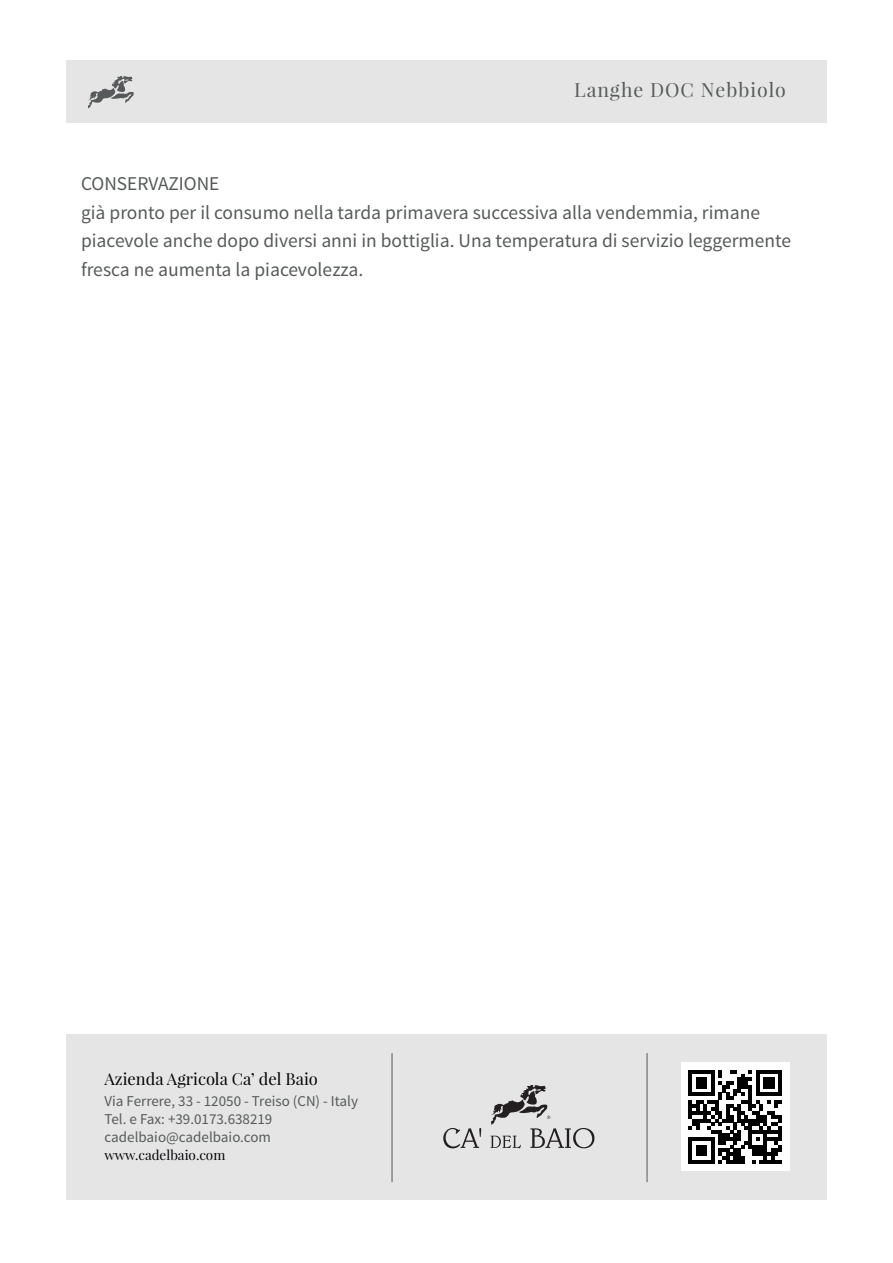
<style>
.page{position:relative;width:893px;height:1263px;background:#fff}
.page>*{position:absolute;margin:0;border:0;box-sizing:border-box;transform-origin:0 0}
.t1{font:19.5px/28.5px "Source Sans Pro";color:#575a5b}
.t2{font:19.5px "Playfair Display";letter-spacing:.05em;color:#575a5b}
.t3{font:16.5px "Playfair Display";color:#020206}
.t4{font:15px/18px "Source Sans Pro";color:#575a5b}
.t5{font:13.5px "Playfair Display";color:#020206}
</style>
<div class="page">
<div style="left:66px;top:1034px;width:760px;height:165px;background:#e4e5e4"></div>
<div style="left:66px;top:60px;width:760px;height:63px;background:#e4e5e4"></div>
<svg style="left:88px;top:76px;width:46px;height:33px"></svg>
<svg style="left:443px;top:1128px;width:38px;height:20px"></svg>
<svg style="left:491px;top:1085px;width:103px;height:63px"></svg>
<div style="left:681px;top:1063px;width:108px;height:108px;background:#fff"></div>
<svg style="left:689px;top:1070px;width:93px;height:93px"></svg>
<p class="t2" style="left:574px;top:78px;width:213px">Langhe DOC Nebbiolo</p>
<p class="t1" style="left:81px;top:170px;width:712px">CONSERVAZIONE<br>già pronto per il consumo nella tarda primavera successiva alla vendemmia, rimane piacevole anche dopo diversi anni in bottiglia. Una temperatura di servizio leggermente fresca ne aumenta la piacevolezza.</p>
<p class="t3" style="left:105px;top:1068px;width:215px">Azienda Agricola Ca’ del Baio</p>
<p class="t4" style="left:105px;top:1092px;width:255px">Via Ferrere, 33 - 12050 - Treiso (CN) - Italy<br>Tel. e Fax: +39.0173.638219 cadelbaio@cadelbaio.com</p>
<p class="t5" style="left:105px;top:1146px;width:122px">www.cadelbaio.com</p>
</div>
